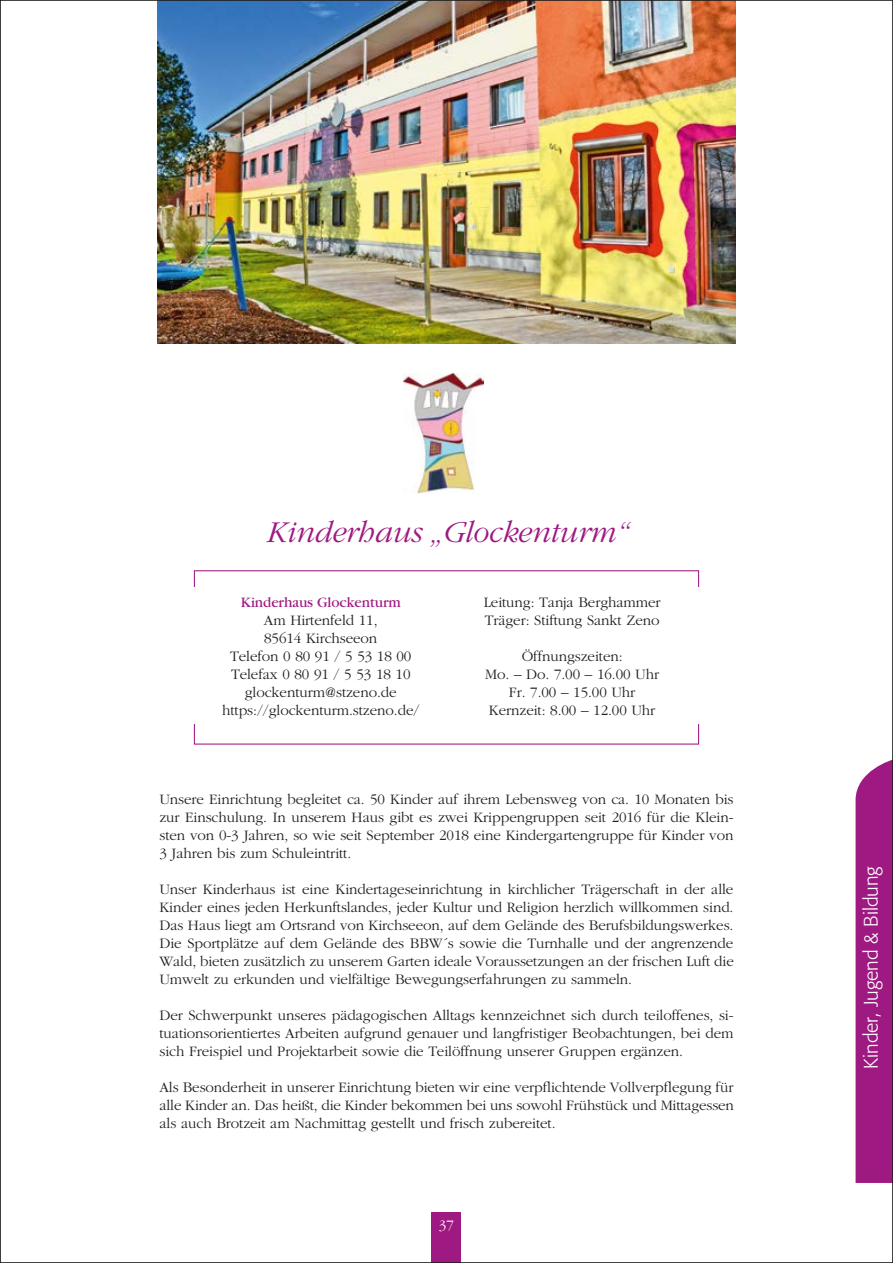
<style>
.page{position:relative;width:893px;height:1263px;background:#fff}
.page>*{position:absolute;margin:0;border:0;box-sizing:border-box;transform-origin:0 0}
.t1{font:italic 300 31.5px "Garamond";letter-spacing:-.01em;color:#9e1981}
.t2{font:300 19.5px "Formata";color:#fff}
.t3{font:300 15px/18px "Garamond";letter-spacing:-.005em;color:#1d1d1b;text-align:justify}
.t4{font:15px "Garamond";letter-spacing:-.005em;color:#9e1981}
.t5{font:300 15px "Garamond";color:#fff}
</style>
<div class="page">
<div style="left:432px;top:1213px;width:29px;height:50px;background:#9e1981"></div>
<svg style="left:855px;top:760px;width:36px;height:423px;background:#a52a8a"></svg>
<div style="left:194px;top:570px;width:505px;height:175px;border:1px solid #9e1981"></div>
<div style="left:191px;top:587px;width:511px;height:136px;background:#fff"></div>
<img style="left:157px;top:2px;width:579px;height:341px">
<img style="left:404px;top:373px;width:79px;height:121px">
<h1 class="t1" style="left:265px;top:515px;width:364px">Kinderhaus „Glockenturm“</h1>
<p class="t4" style="left:241px;top:594px;width:162px">Kinderhaus Glockenturm</p>
<p class="t3" style="left:222px;top:611px;width:199px;text-align:center">Am Hirtenfeld 11,<br>85614 Kirchseeon<br>Telefon 0 80 91 / 5 53 18 00<br>Telefax 0 80 91 / 5 53 18 10 glockenturm@stzeno.de https://glockenturm.stzeno.de/</p>
<p class="t3" style="left:484px;top:593px;width:178px">Leitung: Tanja Berghammer<br>Träger: Stiftung Sankt Zeno</p>
<p class="t3" style="left:485px;top:647px;width:175px;text-align:center">Öffnungszeiten:<br>Mo. – Do. 7.00 – 16.00 Uhr<br>Fr. 7.00 – 15.00 Uhr<br>Kernzeit: 8.00 – 12.00 Uhr</p>
<p class="t3" style="left:159px;top:791px;width:576px">Unsere Einrichtung begleitet ca. 50 Kinder auf ihrem Lebensweg von ca. 10 Monaten bis zur Einschulung. In unserem Haus gibt es zwei Krippengruppen seit 2016 für die Klein&shy;sten von 0-3 Jahren, so wie seit September 2018 eine Kindergartengruppe für Kinder von 3 Jahren bis zum Schuleintritt.</p>
<p class="t3" style="left:159px;top:881px;width:576px">Unser Kinderhaus ist eine Kindertageseinrichtung in kirchlicher Trägerschaft in der alle Kinder eines jeden Herkunftslandes, jeder Kultur und Religion herzlich willkommen sind.<br>Das Haus liegt am Ortsrand von Kirchseeon, auf dem Gelände des Berufsbildungswerkes.<br>Die Sportplätze auf dem Gelände des BBW´s sowie die Turnhalle und der angrenzende Wald, bieten zusätzlich zu unserem Garten ideale Voraussetzungen an der frischen Luft die Umwelt zu erkunden und vielfältige Bewegungserfahrungen zu sammeln.</p>
<p class="t3" style="left:159px;top:1007px;width:576px">Der Schwerpunkt unseres pädagogischen Alltags kennzeichnet sich durch teiloffenes, si&shy;tuationsorientiertes Arbeiten aufgrund genauer und langfristiger Beobachtungen, bei dem sich Freispiel und Projektarbeit sowie die Teilöffnung unserer Gruppen ergänzen.</p>
<p class="t3" style="left:159px;top:1079px;width:576px">Als Besonderheit in unserer Einrichtung bieten wir eine verpflichtende Vollverpflegung für alle Kinder an. Das heißt, die Kinder bekommen bei uns sowohl Frühstück und Mittagessen als auch Brotzeit am Nachmittag gestellt und frisch zubereitet.</p>
<p class="t5" style="left:439px;top:1218px;width:17px">37</p>
<h2 class="t2" style="left:859px;top:1069px;width:204px;rotate:-90deg">Kinder, Jugend &amp; Bildung</h2>
</div>
